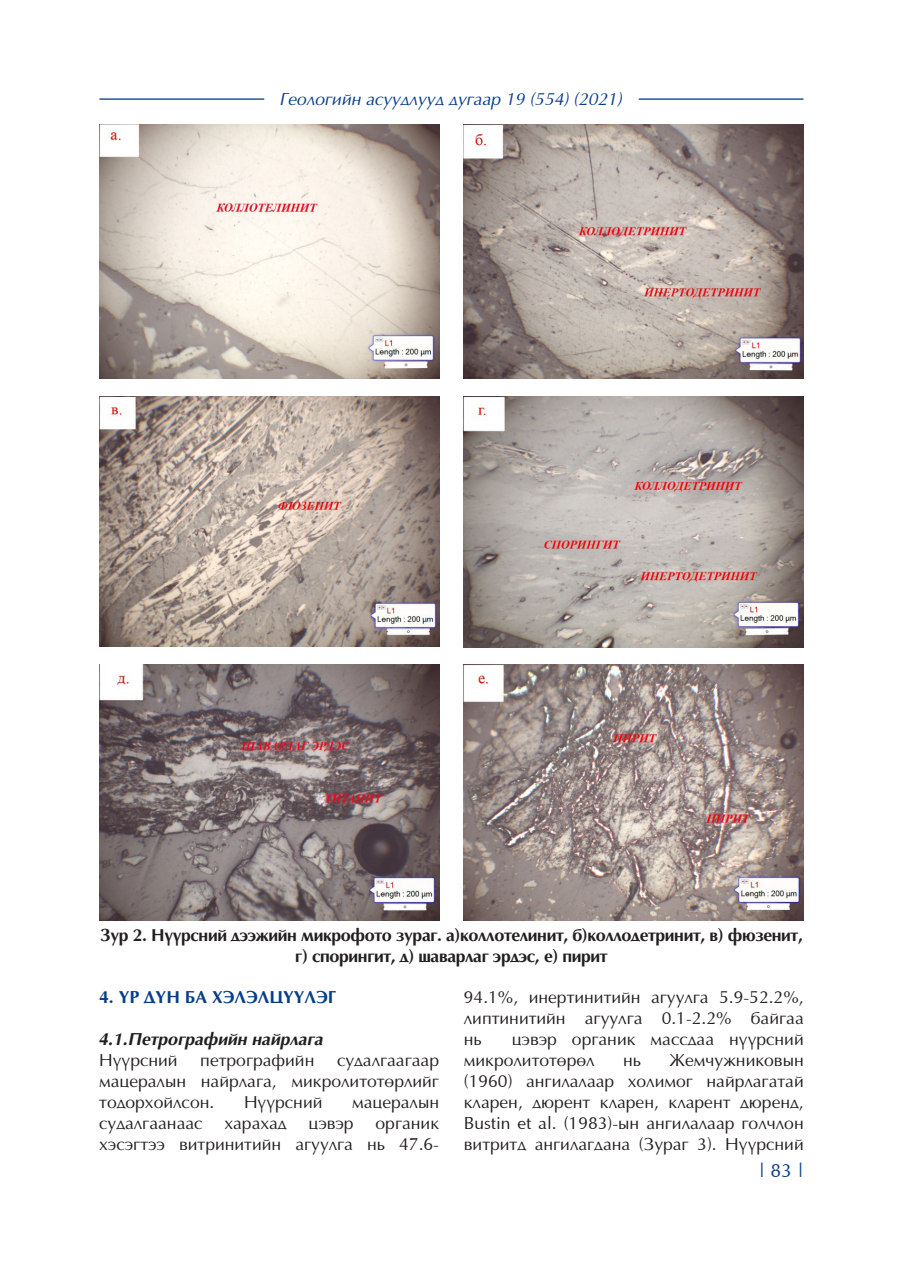
<style>
.page{position:relative;width:903px;height:1275px;background:#fff}
.page>*{position:absolute;margin:0;border:0;box-sizing:border-box;transform-origin:0 0}
.t1{font:19.25px "AG Opus Mon";color:#083e89}
.t2{font:17.5px/21px "AG Opus Mon";color:#231f20;text-align:justify}
.t3{font:700 17.5px/21px "AG Opus Mon";letter-spacing:-.02em;color:#231f20;text-align:center}
.t4{font:italic 17.5px "AG Opus Mon";color:#083e89}
.t5{font:italic 700 17.5px "AG Opus Mon";color:#231f20}
.t6{font:700 17.5px "AG Opus Mon";color:#083e89}
</style>
<div class="page">
<hr style="left:100px;top:98px;width:164px;height:2px;background:#083e89">
<hr style="left:639px;top:98px;width:164px;height:2px;background:#083e89">
<img style="left:99px;top:124px;width:340px;height:255px">
<img style="left:464px;top:124px;width:340px;height:255px">
<img style="left:99px;top:396px;width:340px;height:251px">
<img style="left:464px;top:396px;width:340px;height:251px">
<img style="left:99px;top:664px;width:340px;height:256px">
<img style="left:464px;top:664px;width:340px;height:256px">
<p class="t4" style="left:280px;top:90px;width:344px">Геологийн асуудлууд дугаар 19 (554) (2021)</p>
<p class="t3" style="left:100px;top:925px;width:704px">Зур 2. Нүүрсний дээжийн микрофото зураг. а)коллотелинит, б)коллодетринит, в) фюзенит, г) спорингит, д) шаварлаг эрдэс, е) пирит</p>
<p class="t6" style="left:99px;top:987px;width:239px">4. ҮР ДҮН БА ХЭЛЭЛЦҮҮЛЭГ</p>
<p class="t5" style="left:99px;top:1029px;width:226px">4.1.Петрографийн найрлага</p>
<p class="t2" style="left:99px;top:1050px;width:80px">Нүүрсний</p>
<p class="t2" style="left:200px;top:1050px;width:116px">петрографийн</p>
<p class="t2" style="left:464px;top:987px;width:341px">94.1%, инертинитийн агуулга 5.9-52.2%, липтинитийн агуулга 0.1-2.2% байгаа нь</p>
<p class="t2" style="left:464px;top:1029px;width:341px;text-indent:48px">цэвэр органик массдаа нүүрсний микролитотөрөл</p>
<p class="t2" style="left:464px;top:1050px;width:341px;text-indent:206px">Жемчужниковын (1960) ангилалаар холимог найрлагатай кларен, дюрент кларен, кларент дюренд, Bustin et al. (1983)-ын ангилалаар голчлон витритд ангилагдана (Зураг 3). Нүүрсний</p>
<p class="t2" style="left:99px;top:1050px;width:341px;text-indent:238px">судалгаагаар мацералын найрлага, микролитотөрлийг тодорхойлсон.</p>
<p class="t2" style="left:623px;top:1050px;width:19px">нь</p>
<p class="t2" style="left:244px;top:1092px;width:80px">Нүүрсний</p>
<p class="t2" style="left:352px;top:1092px;width:88px">мацералын</p>
<p class="t2" style="left:99px;top:1113px;width:341px;text-align:right">органик<br>хэсэгтээ витринитийн агуулга нь 47.6-</p>
<p class="t2" style="left:99px;top:1113px;width:105px">судалгаанаас</p>
<p class="t2" style="left:224px;top:1113px;width:64px">харахад</p>
<p class="t2" style="left:309px;top:1113px;width:47px">цэвэр</p>
<p class="t1" style="left:759px;top:1161px;width:46px">| 83 |</p>
</div>
